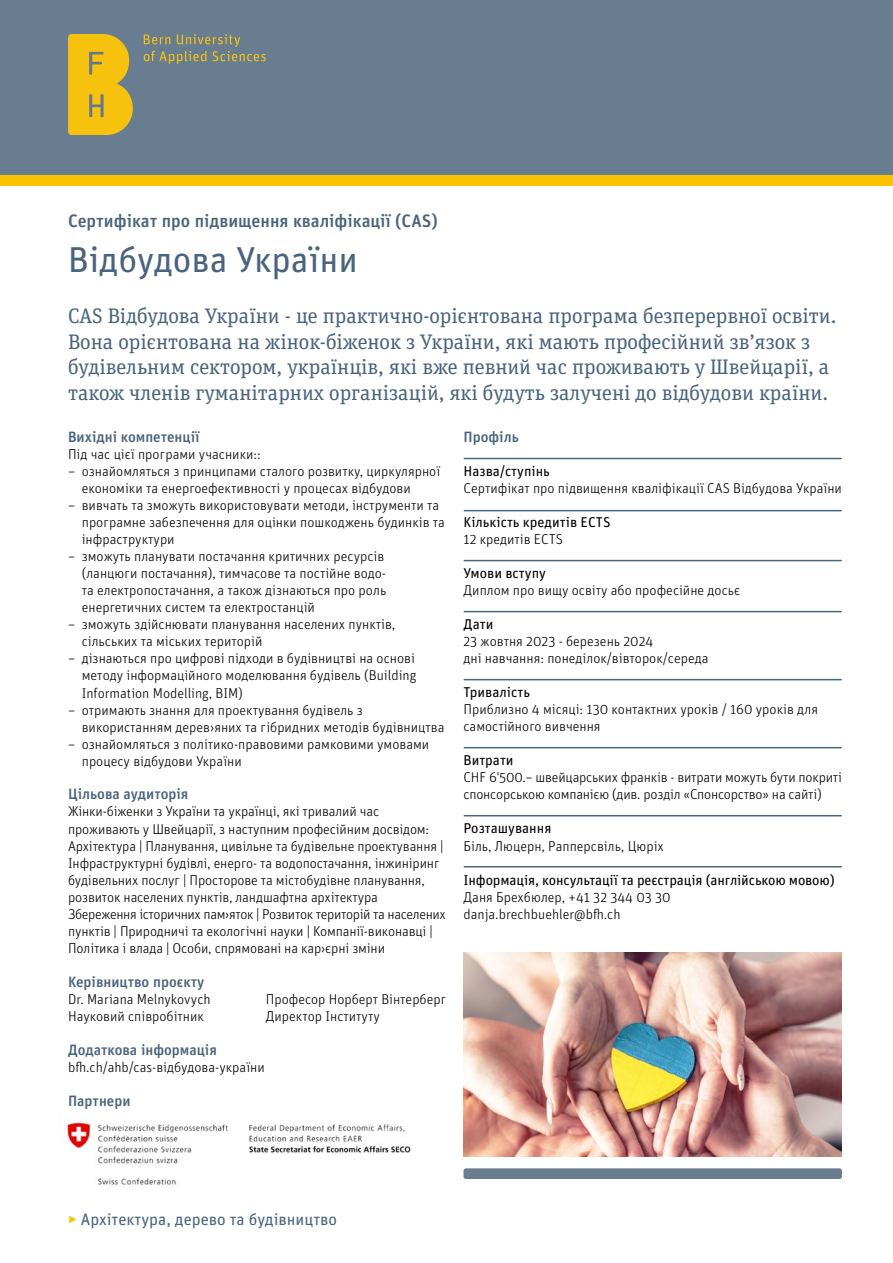
<style>
.page{position:relative;width:893px;height:1263px;background:#fff}
.page>*{position:absolute;margin:0;border:0;box-sizing:border-box;transform-origin:0 0}
.t1{font:36px "Unit Pro";color:#4b647d}
.t2{font:21px/25.5px "Unit Slab Pro";color:#4b647d}
.t3{font:500 18px "Unit Pro";color:#4b647d}
.t4{font:16.5px "Unit Pro";color:#4b647d}
.t5{font:500 15px "Unit Pro";color:#4b647d}
.t6{font:300 14.25px/17px "Unit Pro";color:#000}
.t7{font:14.25px/17px "Unit Pro";letter-spacing:-.01em;color:#000}
.t8{font:300 14.25px "Unit Rounded Pro";color:#000}
.s1{font-family:"Unit Rounded Pro"}
.s2{font-family:"Unit Pro"}
.s3{font-weight:400}
.s4{font-family:"Unit Rounded Pro";font-weight:300}
.s5{font-weight:300}
.s6{font-family:"Unit Rounded Pro";font-weight:300;color:#fac300}
</style>
<div class="page">
<img style="left:463px;top:952px;width:379px;height:205px">
<div style="left:0;top:0;width:893px;height:180px;background:#697d91"></div>
<div style="left:463px;top:1168px;width:379px;height:11px;background:#697d91;border-radius:3px"></div>
<div style="left:0;top:175px;width:893px;height:11px;background:#fac300"></div>
<hr style="left:464px;top:458px;width:377px;height:1px;background:#4b647d">
<hr style="left:464px;top:510px;width:377px;height:1px;background:#4b647d">
<hr style="left:464px;top:560px;width:377px;height:1px;background:#4b647d">
<hr style="left:464px;top:611px;width:377px;height:1px;background:#4b647d">
<hr style="left:464px;top:679px;width:377px;height:1px;background:#4b647d">
<hr style="left:464px;top:747px;width:377px;height:1px;background:#4b647d">
<hr style="left:464px;top:815px;width:377px;height:1px;background:#4b647d">
<hr style="left:464px;top:866px;width:377px;height:1px;background:#4b647d">
<svg style="left:68px;top:34px;width:65px;height:101px;background:#e1b721"></svg>
<svg style="left:144px;top:34px;width:122px;height:30px"></svg>
<img style="left:67px;top:1122px;width:344px;height:63px">
<p class="t3" style="left:68px;top:208px;width:371px">Сертифікат про підвищення кваліфікації <span class="s1">(CAS)</span></p>
<h1 class="t1" style="left:68px;top:235px;width:291px">Відбудова України</h1>
<p class="t2" style="left:68px;top:302px;width:770px">CAS Відбудова України - це практично-орієнтована програма безперервної освіти.<br>Вона орієнтована на жінок-біженок з України, які мають професійний зв’язок з будівельним сектором, українців, які вже певний час проживають у Швейцарії, а також членів гуманітарних організацій, які будуть залучені до відбудови країни.</p>
<p class="t5" style="left:68px;top:426px;width:133px">Вихідні компетенції</p>
<p class="t6" style="left:68px;top:445px;width:194px">Під час цієї програми учасники::</p>
<p class="t6" style="left:82px;top:462px;width:360px;text-indent:-14px"><span class="s1">–</span> ознайомляться з принципами сталого розвитку, циркулярної економіки та енергоефективності у процесах відбудови</p>
<p class="t6" style="left:82px;top:497px;width:365px;text-indent:-14px"><span class="s1">–</span> вивчать та зможуть використовувати методи, інструменти та програмне забезпечення для оцінки пошкоджень будинків та інфраструктури</p>
<p class="t6" style="left:82px;top:548px;width:306px;text-indent:-14px"><span class="s1">–</span> зможуть планувати постачання критичних ресурсів (ланцюги постачання), тимчасове та постійне водо&shy;та електропостачання, а також дізнаються про роль енергетичних систем та електростанцій</p>
<p class="t6" style="left:82px;top:616px;width:315px;text-indent:-14px"><span class="s1">–</span> зможуть здійснювати планування населених пунктів, сільських та міських територій</p>
<p class="t6" style="left:68px;top:650px;width:350px;text-align:right"><span class="s1">–</span> дізнаються про цифрові підходи в будівництві на основі методу інформаційного моделювання будівель <span class="s1">(Building</span></p>
<p class="t8" style="left:82px;top:683px;width:163px">Information Modelling, BIM)</p>
<p class="t6" style="left:82px;top:701px;width:364px;text-indent:-14px"><span class="s1">–</span> отримають знання для проектування будівель з використанням дерев›яних та гібридних методів будівництва</p>
<p class="t6" style="left:82px;top:735px;width:349px;text-indent:-14px"><span class="s1">–</span> ознайомляться з політико-правовими рамковими умовами процесу відбудови України</p>
<p class="t5" style="left:68px;top:783px;width:122px">Цільова аудиторія</p>
<p class="t6" style="left:68px;top:803px;width:379px">Жінки-біженки з України та українці, які тривалий час проживають у Швейцарії, з наступним професійним досвідом:<br>Архітектура | Планування, цивільне та будівельне проектування | Інфраструктурні будівлі, енерго- та водопостачання, інжиніринг будівельних послуг | Просторове та містобудівне планування, розвиток населених пунктів, ландшафтна архітектура Збереження історичних пам›яток | Розвиток територій та населених пунктів | Природничі та екологічні науки | Компанії-виконавці | Політика і влада | Особи, спрямовані на кар›єрні зміни</p>
<p class="t5" style="left:68px;top:971px;width:138px">Керівництво проєкту</p>
<p class="t6" style="left:68px;top:990px;width:144px">Dr. Mariana Melnykovych<br>Науковий співробітник</p>
<p class="t6" style="left:266px;top:990px;width:182px">Професор Норберт Вінтерберг<br>Директор Інституту</p>
<p class="t5" style="left:68px;top:1039px;width:150px">Додаткова інформація</p>
<p class="t8" style="left:68px;top:1057px;width:198px">bfh.ch/ahb/cas-<span class="s2">відбудова</span>-<span class="s2">україни</span></p>
<p class="t5" style="left:68px;top:1090px;width:64px">Партнери</p>
<p class="t5" style="left:463px;top:426px;width:57px">Профіль</p>
<p class="t6" style="left:463px;top:462px;width:380px"><span class="s3">Назва/ступінь<br></span>Сертифікат про підвищення кваліфікації <span class="s1">CAS</span> Відбудова України</p>
<p class="t7" style="left:463px;top:513px;width:149px">Кількість кредитів <span class="s1">ECTS<br></span><span class="s4">12</span> <span class="s5">кредитів</span> <span class="s4">ECTS</span></p>
<p class="t7" style="left:463px;top:564px;width:84px">Умови вступу</p>
<p class="t6" style="left:463px;top:582px;width:278px">Диплом про вищу освіту або професійне досьє</p>
<p class="t7" style="left:463px;top:615px;width:31px">Дати</p>
<p class="t6" style="left:463px;top:633px;width:246px">23 жовтня 2023 - березень 2024<br>дні навчання: понеділок/вівторок/середа</p>
<p class="t6" style="left:463px;top:684px;width:356px"><span class="s3">Тривалість<br></span>Приблизно <span class="s1">4</span> місяці: <span class="s1">130</span> контактних уроків <span class="s1">/ 160</span> уроків для самостійного вивчення</p>
<p class="t6" style="left:463px;top:752px;width:380px"><span class="s3">Витрати<br></span><span class="s1">CHF 6'500.–</span> швейцарських франків <span class="s1">-</span> витрати можуть бути покриті спонсорською компанією <span class="s1">(</span>див. розділ <span class="s1">«</span>Спонсорство<span class="s1">»</span> на сайті<span class="s1">)</span></p>
<p class="t7" style="left:463px;top:819px;width:89px">Розташування</p>
<p class="t6" style="left:463px;top:837px;width:202px">Біль, Люцерн, Рапперсвіль, Цюріх</p>
<p class="t7" style="left:463px;top:870px;width:373px">Інформація, консультації та реєстрація <span class="s1">(</span>англійською мовою<span class="s1">)<br></span><span class="s5">Даня Брехбюлер</span><span class="s4">, +41 32 344 03 30</span></p>
<p class="t8" style="left:463px;top:904px;width:159px">danja.brechbuehler@bfh.ch</p>
<p class="t4" style="left:68px;top:1207px;width:271px"><span class="s6">‣</span> Архітектура, дерево та будівництво</p>
</div>
